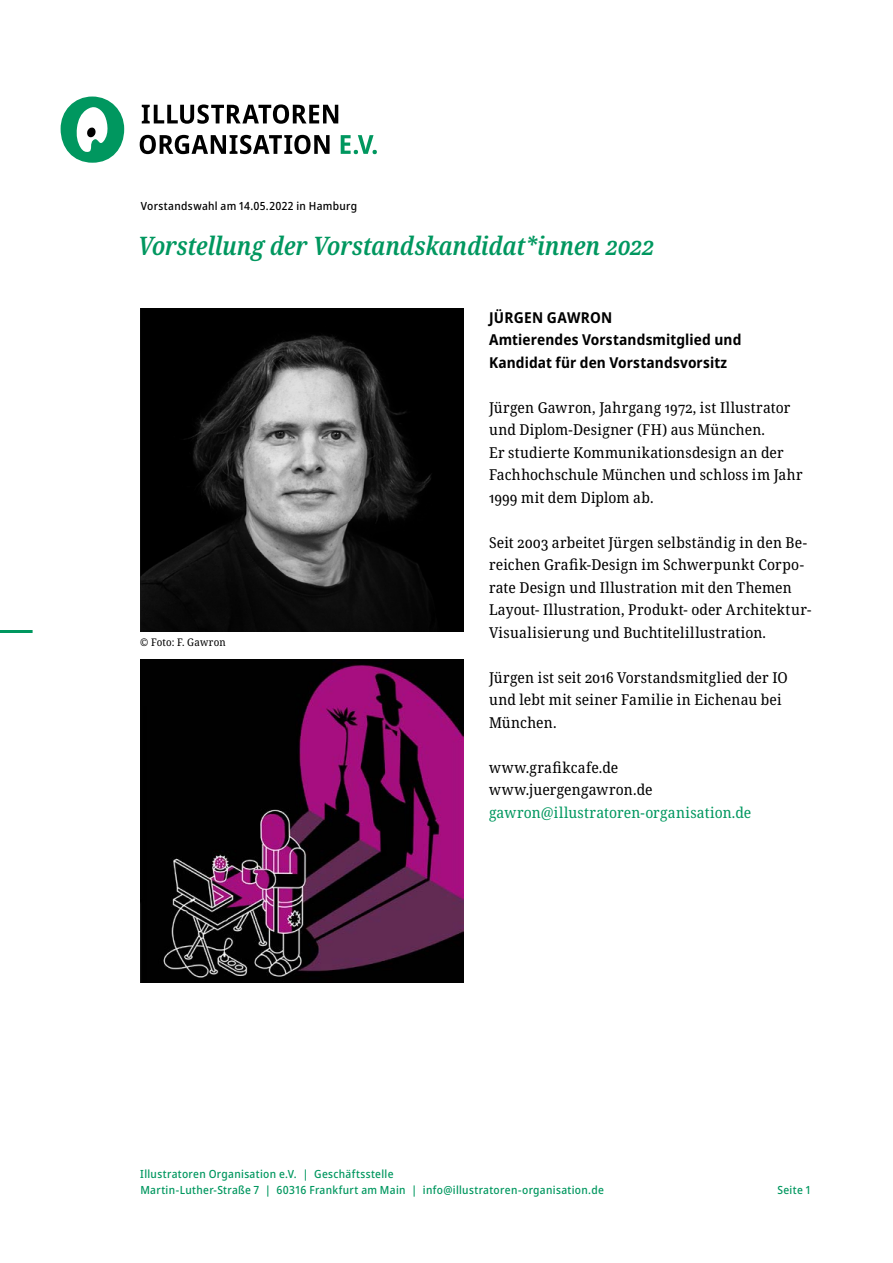
<style>
.page{position:relative;width:893px;height:1263px;background:#fff}
.page>*{position:absolute;margin:0;border:0;box-sizing:border-box;transform-origin:0 0}
.t1{font:italic 600 condensed 25.5px "Noto Serif";letter-spacing:-.005em;color:#00975f}
.t2{font:semi-condensed 15px/22.5px "Noto Serif";letter-spacing:.01em;color:#000}
.t3{font:700 semi-condensed 15px/22.5px "Noto Sans";letter-spacing:.01em;color:#000}
.t4{font:semi-condensed 15px "Noto Serif";letter-spacing:.01em;color:#00975f}
.t5{font:500 semi-condensed 11.25px/16.5px "Noto Sans";letter-spacing:.03em;color:#00975f}
.t6{font:500 semi-condensed 11.25px "Noto Sans";letter-spacing:.025em;color:#000}
.t7{font:semi-condensed 10.5px "Noto Serif";letter-spacing:.015em;color:#000}
</style>
<div class="page">
<hr style="left:0;top:630px;width:33px;height:3px;background:#00975f">
<svg style="left:61px;top:96px;width:63px;height:67px"></svg>
<svg style="left:341px;top:135px;width:36px;height:19px"></svg>
<svg style="left:140px;top:135px;width:190px;height:19px"></svg>
<svg style="left:142px;top:104px;width:196px;height:20px"></svg>
<img style="left:140px;top:308px;width:323px;height:323px">
<img style="left:140px;top:660px;width:323px;height:323px">
<p class="t6" style="left:141px;top:198px;width:218px">Vorstandswahl am 14.05.2022 in Hamburg</p>
<h1 class="t1" style="left:138px;top:228px;width:518px">Vorstellung der Vorstandskandidat*innen 2022</h1>
<p class="t7" style="left:140px;top:635px;width:87px">© Foto: F. Gawron</p>
<p class="t3" style="left:489px;top:306px;width:254px">JÜRGEN GAWRON<br>Amtierendes Vorstandsmitglied und<br>Kandidat für den Vorstandsvorsitz</p>
<p class="t2" style="left:489px;top:397px;width:315px">Jürgen Gawron, Jahrgang 1972, ist Illustrator und Diplom-Designer (FH) aus München.<br>Er studierte Kommunikationsdesign an der Fachhochschule München und schloss im Jahr 1999 mit dem Diplom ab.</p>
<p class="t2" style="left:489px;top:532px;width:324px">Seit 2003 arbeitet Jürgen selbständig in den Be&shy;reichen Grafik-Design im Schwerpunkt Corpo&shy;rate Design und Illustration mit den Themen Layout- Illustration, Produkt- oder Architektur-Visualisierung und Buchtitelillustration.</p>
<p class="t2" style="left:489px;top:667px;width:300px">Jürgen ist seit 2016 Vorstandsmitglied der IO und lebt mit seiner Familie in Eichenau bei<br>München.</p>
<p class="t2" style="left:489px;top:757px;width:165px">www.grafikcafe.de www.juergengawron.de</p>
<p class="t4" style="left:489px;top:802px;width:264px">gawron@illustratoren-organisation.de</p>
<p class="t5" style="left:140px;top:1166px;width:465px">Illustratoren Organisation e.V. | Geschäftsstelle<br>Martin-Luther-Straße 7 | 60316 Frankfurt am Main | info@illustratoren-organisation.de</p>
<p class="t5" style="left:777px;top:1182px;width:35px">Seite 1</p>
</div>
